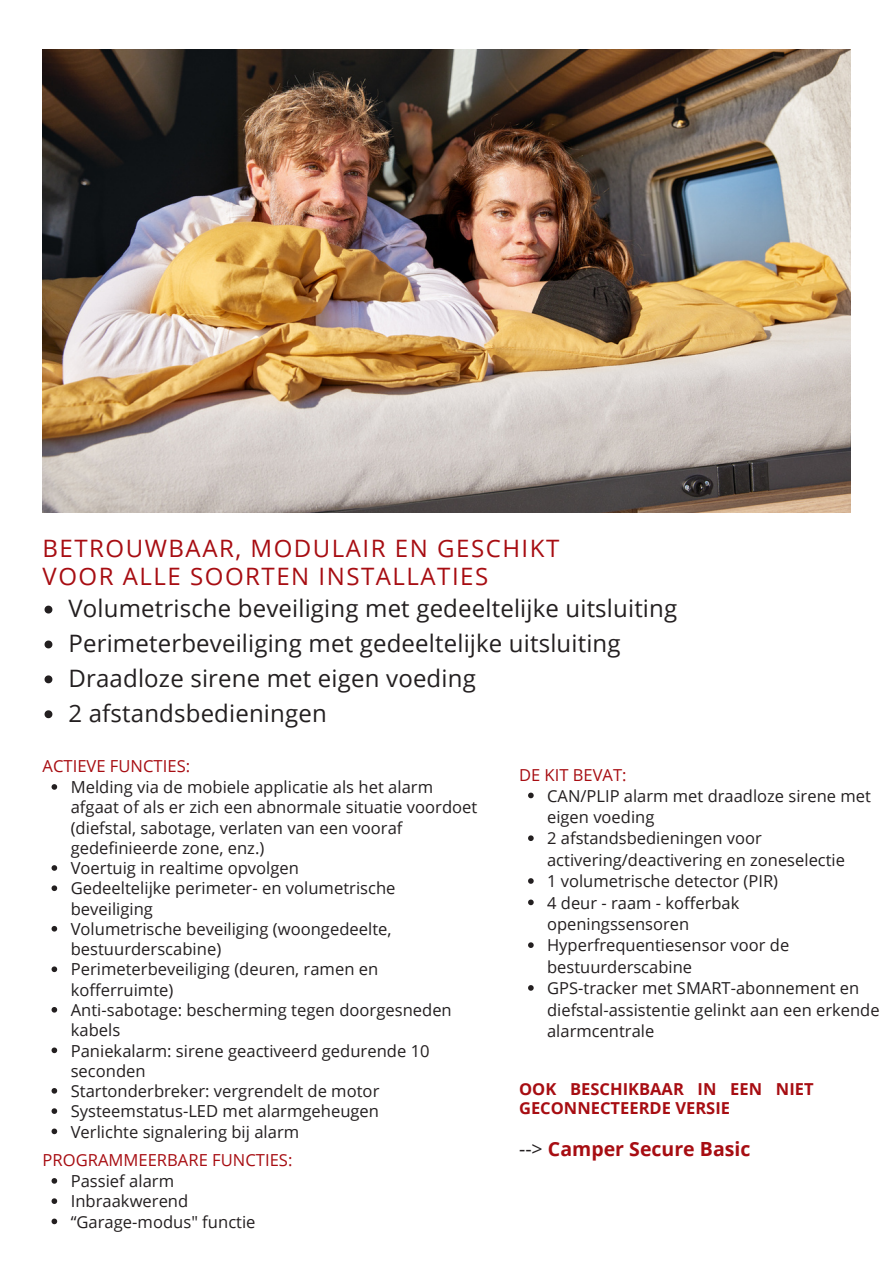
<style>
.page{position:relative;width:893px;height:1264px;background:#fff}
.page>*{position:absolute;margin:0;border:0;box-sizing:border-box;transform-origin:0 0}
.t1{font:24px/34.8px "Open Sans";letter-spacing:.005em;color:#231f20}
.t2{font:24px/28.2px "Open Sans";letter-spacing:.065em;color:#a70d12}
.t3{font:700 19.5px "Open Sans";color:#a70d12}
.t4{font:16.5px/20.2px "Open Sans";color:#231f20}
.t5{font:16.5px "Open Sans";color:#a70d12}
.t6{font:700 16.5px/19.2px "Open Sans";color:#a70d12}
.s1{font-weight:400;color:#231f20}
</style>
<div class="page">
<img style="left:43px;top:49px;width:807px;height:463px">
<svg style="left:45px;top:605px;width:7px;height:8px"></svg>
<svg style="left:45px;top:640px;width:7px;height:8px"></svg>
<svg style="left:45px;top:675px;width:7px;height:8px"></svg>
<svg style="left:45px;top:710px;width:7px;height:8px"></svg>
<svg style="left:52px;top:784px;width:5px;height:5px"></svg>
<svg style="left:52px;top:865px;width:5px;height:5px"></svg>
<svg style="left:52px;top:885px;width:5px;height:6px"></svg>
<svg style="left:52px;top:926px;width:5px;height:5px"></svg>
<svg style="left:52px;top:966px;width:5px;height:6px"></svg>
<svg style="left:52px;top:1007px;width:5px;height:5px"></svg>
<svg style="left:52px;top:1047px;width:5px;height:6px"></svg>
<svg style="left:52px;top:1088px;width:5px;height:5px"></svg>
<svg style="left:52px;top:1108px;width:5px;height:5px"></svg>
<svg style="left:52px;top:1128px;width:5px;height:6px"></svg>
<svg style="left:52px;top:1178px;width:5px;height:5px"></svg>
<svg style="left:52px;top:1198px;width:5px;height:5px"></svg>
<svg style="left:52px;top:1218px;width:5px;height:6px"></svg>
<svg style="left:528px;top:792px;width:5px;height:6px"></svg>
<svg style="left:528px;top:835px;width:5px;height:6px"></svg>
<svg style="left:528px;top:878px;width:5px;height:5px"></svg>
<svg style="left:528px;top:899px;width:5px;height:6px"></svg>
<svg style="left:528px;top:942px;width:5px;height:6px"></svg>
<svg style="left:528px;top:985px;width:5px;height:5px"></svg>
<h1 class="t2" style="left:43px;top:533px;width:518px">BETROUWBAAR, MODULAIR EN GESCHIKT<br>VOOR ALLE SOORTEN INSTALLATIES</h1>
<h1 class="t1" style="left:68px;top:590px;width:610px">Volumetrische beveiliging met gedeeltelijke uitsluiting Perimeterbeveiliging met gedeeltelijke uitsluiting Draadloze sirene met eigen voeding<br>2 afstandsbedieningen</h1>
<p class="t5" style="left:43px;top:754px;width:149px">ACTIEVE FUNCTIES:</p>
<p class="t4" style="left:71px;top:776px;width:408px">Melding via de mobiele applicatie als het alarm afgaat of als er zich een abnormale situatie voordoet (diefstal, sabotage, verlaten van een vooraf gedefinieerde zone, enz.)<br>Voertuig in realtime opvolgen<br>Gedeeltelijke perimeter- en volumetrische beveiliging<br>Volumetrische beveiliging (woongedeelte, bestuurderscabine)<br>Perimeterbeveiliging (deuren, ramen en kofferruimte)<br>Anti-sabotage: bescherming tegen doorgesneden kabels<br>Paniekalarm: sirene geactiveerd gedurende 10 seconden<br>Startonderbreker: vergrendelt de motor Systeemstatus-LED met alarmgeheugen<br>Verlichte signalering bij alarm</p>
<p class="t5" style="left:43px;top:1148px;width:251px">PROGRAMMEERBARE FUNCTIES:</p>
<p class="t4" style="left:71px;top:1170px;width:186px">Passief alarm<br>Inbraakwerend “Garage-modus" functie</p>
<p class="t5" style="left:519px;top:764px;width:109px">DE KIT BEVAT:</p>
<p class="t4" style="left:547px;top:784px;width:334px;line-height:21.5px">CAN/PLIP alarm met draadloze sirene met eigen voeding<br>2 afstandsbedieningen voor activering/deactivering en zoneselectie<br>1 volumetrische detector (PIR)<br>4 deur - raam - kofferbak openingssensoren<br>Hyperfrequentiesensor voor de bestuurderscabine<br>GPS-tracker met SMART-abonnement en diefstal-assistentie gelinkt aan een erkende alarmcentrale</p>
<p class="t6" style="left:519px;top:1078px;width:296px">OOK BESCHIKBAAR IN EEN NIET<br>GECONNECTEERDE VERSIE</p>
<p class="t3" style="left:519px;top:1134px;width:233px"><span class="s1">--&gt;</span> Camper Secure Basic</p>
</div>
